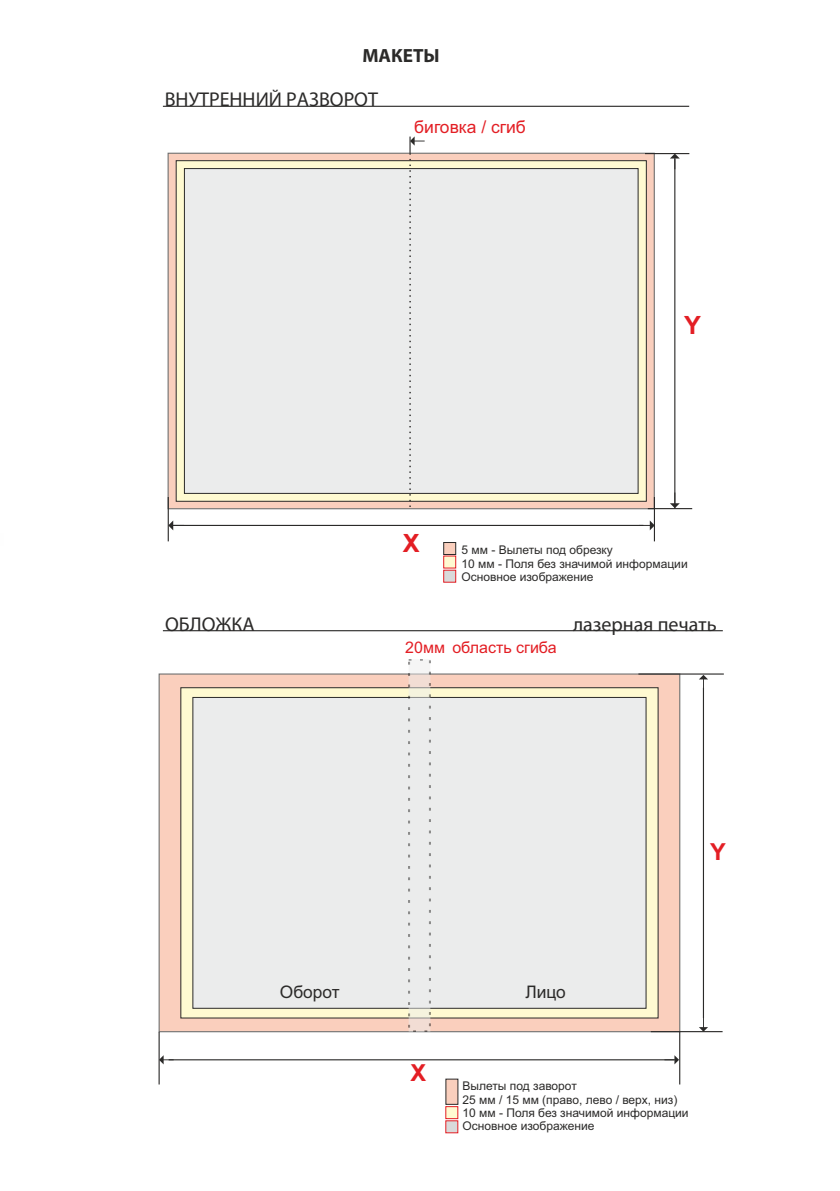
<style>
.page{position:relative;width:840px;height:1191px;background:#fff}
.page>*{position:absolute;margin:0;border:0;box-sizing:border-box;transform-origin:0 0}
.t1{font:700 25.2px "Arial";color:#e31e24}
.t2{font:700 23.4px "Arial";color:#e31e24}
.t3{font:20px "Myriad Pro";color:#2b2a29}
.t4{font:700 19.2px "Myriad Pro";color:#2b2a29}
.t5{font:17.4px "Arial";color:#e31e24}
.t6{font:17.2px "Arial";color:#2b2a29}
.t7{font:16px "Arial";color:#e31e24}
.t8{font:12px/13.4px "Arial";color:#2b2a29}
</style>
<div class="page">
<svg style="left:158px;top:673px;width:522px;height:359px;background:#eec7b7"></svg>
<svg style="left:180px;top:687px;width:478px;height:331px;background:#dcd7b5"></svg>
<div style="left:192px;top:697px;width:454px;height:311px;background:#ebecec"></div>
<svg style="left:408px;top:659px;width:22px;height:372px;background:#e8e7e5"></svg>
<hr style="left:638px;top:673px;width:85px;height:1px;background:#2b2a29">
<hr style="left:650px;top:1031px;width:72px;height:1px;background:#2b2a29">
<hr style="left:158px;top:1031px;width:2px;height:53px;background:#2b2a29">
<hr style="left:678px;top:1031px;width:2px;height:53px;background:#2b2a29">
<hr style="left:168px;top:1059px;width:506px;height:1px;background:#2b2a29">
<svg style="left:159px;top:1055px;width:14px;height:9px"></svg>
<svg style="left:664px;top:1055px;width:14px;height:9px"></svg>
<hr style="left:702px;top:687px;width:1px;height:331px;background:#2b2a29">
<svg style="left:699px;top:1017px;width:8px;height:14px"></svg>
<svg style="left:699px;top:675px;width:8px;height:14px"></svg>
<svg style="left:445px;top:1078px;width:13px;height:55px"></svg>
<hr style="left:163px;top:630px;width:559px;height:1px;background:#2b2a29">
<svg style="left:167px;top:152px;width:488px;height:358px;background:#e5c2b4"></svg>
<svg style="left:176px;top:160px;width:470px;height:342px;background:#e6e1bd"></svg>
<hr style="left:653px;top:497px;width:1px;height:44px;background:#2b2a29">
<hr style="left:168px;top:497px;width:1px;height:44px;background:#2b2a29">
<hr style="left:169px;top:525px;width:474px;height:1px;background:#2b2a29">
<svg style="left:168px;top:520px;width:16px;height:10px"></svg>
<svg style="left:638px;top:520px;width:16px;height:10px"></svg>
<hr style="left:647px;top:508px;width:44px;height:1px;background:#2b2a29">
<hr style="left:674px;top:159px;width:1px;height:349px;background:#2b2a29">
<svg style="left:670px;top:492px;width:9px;height:16px"></svg>
<div style="left:184px;top:168px;width:454px;height:326px;background:#ebecec"></div>
<svg style="left:409px;top:136px;width:15px;height:373px;background:#e4e3e1"></svg>
<hr style="left:644px;top:153px;width:45px;height:1px;background:#2b2a29">
<svg style="left:669px;top:154px;width:10px;height:15px"></svg>
<svg style="left:443px;top:542px;width:13px;height:40px"></svg>
<hr style="left:163px;top:106px;width:525px;height:1px;background:#2b2a29">
<h3 class="t4" style="left:362px;top:48px;width:79px">МАКЕТЫ</h3>
<h3 class="t3" style="left:165px;top:91px;width:215px">ВНУТРЕННИЙ РАЗВОРОТ</h3>
<h3 class="t5" style="left:414px;top:120px;width:113px">биговка / сгиб</h3>
<h1 class="t1" style="left:683px;top:315px;width:18px">Y</h1>
<h1 class="t1" style="left:402px;top:533px;width:18px">X</h1>
<p class="t8" style="left:461px;top:544px;width:227px">5 мм - Вылеты под обрезку<br>10 мм - Поля без значимой информации<br>Основное изображение</p>
<h3 class="t3" style="left:165px;top:615px;width:91px">ОБЛОЖКА</h3>
<h3 class="t3" style="left:572px;top:615px;width:145px">лазерная печать</h3>
<h3 class="t7" style="left:405px;top:641px;width:41px">20мм</h3>
<h3 class="t7" style="left:452px;top:641px;width:106px">область сгиба</h3>
<h2 class="t2" style="left:709px;top:843px;width:17px">Y</h2>
<h3 class="t6" style="left:280px;top:985px;width:61px">Оборот</h3>
<h3 class="t6" style="left:525px;top:985px;width:42px">Лицо</h3>
<h2 class="t2" style="left:410px;top:1064px;width:17px">X</h2>
<p class="t8" style="left:462px;top:1080px;width:227px">Вылеты под заворот<br>25 мм / 15 мм (право, лево / верх, низ)<br>10 мм - Поля без значимой информации<br>Основное изображение</p>
</div>
